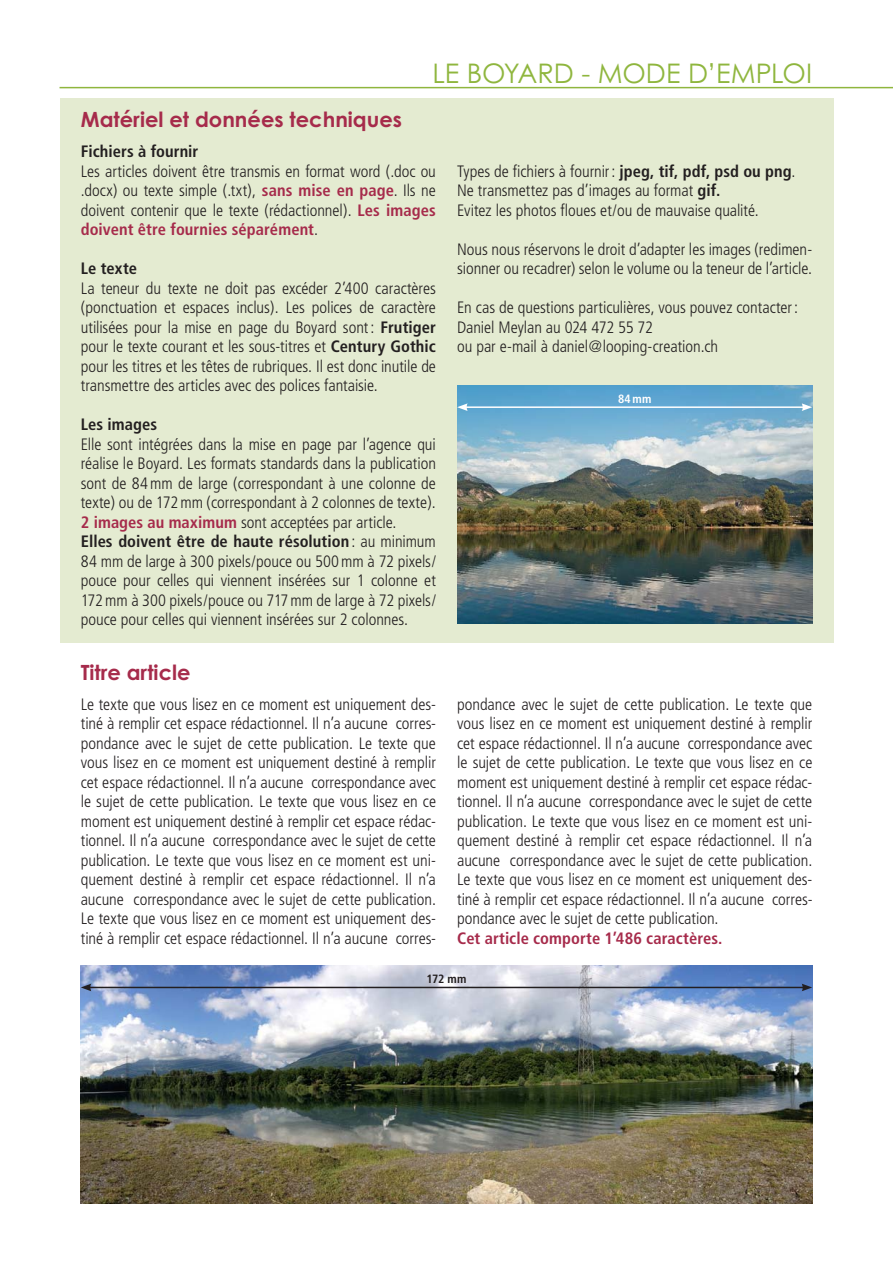
<style>
.page{position:relative;width:893px;height:1263px;background:#fff}
.page>*{position:absolute;margin:0;border:0;box-sizing:border-box;transform-origin:0 0}
.t1{font:27px "Century Gothic";letter-spacing:-.005em;color:#8fb63e}
.t2{font:700 21px "Century Gothic";color:#a62b4b}
.t3{font:300 condensed 16.5px/19.5px "Frutiger";color:#231f20;text-align:justify}
.t4{font:700 condensed 16.5px "Frutiger";color:#a62b4b}
.t5{font:700 condensed 16.5px "Frutiger";letter-spacing:.005em;color:#231f20}
.t6{font:700 condensed 12px "Frutiger";color:#231f20}
.t7{font:700 condensed 12px "Frutiger";color:#fff}
.s1{font-weight:700;color:#a62b4b}
.s2{font-weight:700}
</style>
<div class="page">
<div style="left:60px;top:98px;width:773px;height:544px;background:#e4ebd1"></div>
<img style="left:457px;top:386px;width:355px;height:238px">
<img style="left:81px;top:965px;width:731px;height:238px">
<hr style="left:60px;top:87px;width:832px;height:1px;background:#8fb63e">
<hr style="left:465px;top:406px;width:339px;height:2px;background:#fff">
<svg style="left:457px;top:403px;width:10px;height:8px"></svg>
<svg style="left:801px;top:403px;width:11px;height:8px"></svg>
<hr style="left:89px;top:987px;width:715px;height:1px;background:#231f20">
<svg style="left:81px;top:984px;width:10px;height:7px"></svg>
<svg style="left:801px;top:984px;width:11px;height:7px"></svg>
<p class="t2" style="left:81px;top:108px;width:323px">Matériel et données techniques</p>
<h1 class="t1" style="left:432px;top:58px;width:381px">LE BOYARD - MODE D’EMPLOI</h1>
<p class="t5" style="left:81px;top:145px;width:119px">Fichiers à fournir</p>
<p class="t3" style="left:81px;top:162px;width:356px">Les articles doivent être transmis en format word (.doc ou .docx) ou texte simple (.txt), <span class="s1">sans mise en page</span>. Ils ne doivent contenir que le texte (rédactionnel). <span class="s1">Les images doivent être fournies séparément</span>.</p>
<p class="t5" style="left:81px;top:262px;width:58px">Le texte</p>
<p class="t3" style="left:81px;top:279px;width:357px">La teneur du texte ne doit pas excéder 2’400 caractères (ponctuation et espaces inclus). Les polices de caractère utilisées pour la mise en page du Boyard sont : <span class="s2">Frutiger </span>pour le texte courant et les sous-titres et <span class="s2">Century Gothic </span>pour les titres et les têtes de rubriques. Il est donc inutile de transmettre des articles avec des polices fantaisie.</p>
<p class="t5" style="left:81px;top:418px;width:78px">Les images</p>
<p class="t3" style="left:81px;top:435px;width:357px;text-align:left">Elle sont intégrées dans la mise en page par l’agence qui réalise le Boyard. Les formats standards dans la publication sont de 84 mm de large (correspondant à une colonne de texte) ou de 172 mm (correspondant à 2 colonnes de texte).<br><span class="s1">2 images au maximum</span> sont acceptées par article.<br><span class="s2">Elles doivent être de haute résolution</span> : au minimum 84 mm de large à 300 pixels/pouce ou 500 mm à 72 pixels/ pouce pour celles qui viennent insérées sur 1 colonne et 172 mm à 300 pixels/pouce ou 717 mm de large à 72 pixels/ pouce pour celles qui viennent insérées sur 2 colonnes.</p>
<p class="t2" style="left:81px;top:660px;width:111px">Titre article</p>
<p class="t3" style="left:457px;top:163px;width:340px;text-align:left">Types de fichiers à fournir : <span class="s2">jpeg, tif, pdf, psd ou png</span>.<br>Ne transmettez pas d’images au format <span class="s2">gif.<br></span>Evitez les photos floues et/ou de mauvaise qualité.</p>
<p class="t3" style="left:457px;top:241px;width:356px">Nous nous réservons le droit d’adapter les images (redimen&shy;sionner ou recadrer) selon le volume ou la teneur de l’article.</p>
<p class="t3" style="left:457px;top:299px;width:342px;text-align:left">En cas de questions particulières, vous pouvez contacter :<br>Daniel Meylan au 024 472 55 72<br>ou par e-mail à daniel@looping-creation.ch</p>
<p class="t7" style="left:618px;top:394px;width:35px">84 mm</p>
<p class="t3" style="left:81px;top:696px;width:357px">Le texte que vous lisez en ce moment est uniquement des&shy;tiné à remplir cet espace rédactionnel. Il n’a aucune corres&shy;pondance avec le sujet de cette publication. Le texte que vous lisez en ce moment est uniquement destiné à remplir cet espace rédactionnel. Il n’a aucune correspondance avec le sujet de cette publication. Le texte que vous lisez en ce moment est uniquement destiné à remplir cet espace rédac&shy;tionnel. Il n’a aucune correspondance avec le sujet de cette publication. Le texte que vous lisez en ce moment est uni&shy;quement destiné à remplir cet espace rédactionnel. Il n’a aucune correspondance avec le sujet de cette publication.<br>Le texte que vous lisez en ce moment est uniquement des&shy;tiné à remplir cet espace rédactionnel. Il n’a aucune corres-</p>
<p class="t3" style="left:457px;top:696px;width:357px">pondance avec le sujet de cette publication. Le texte que vous lisez en ce moment est uniquement destiné à remplir cet espace rédactionnel. Il n’a aucune correspondance avec le sujet de cette publication. Le texte que vous lisez en ce moment est uniquement destiné à remplir cet espace rédac&shy;tionnel. Il n’a aucune correspondance avec le sujet de cette publication. Le texte que vous lisez en ce moment est uni&shy;quement destiné à remplir cet espace rédactionnel. Il n’a aucune correspondance avec le sujet de cette publication.<br>Le texte que vous lisez en ce moment est uniquement des&shy;tiné à remplir cet espace rédactionnel. Il n’a aucune corres&shy;pondance avec le sujet de cette publication.</p>
<p class="t4" style="left:457px;top:931px;width:267px">Cet article comporte 1’486 caractères.</p>
<p class="t6" style="left:426px;top:974px;width:42px">172 mm</p>
</div>
